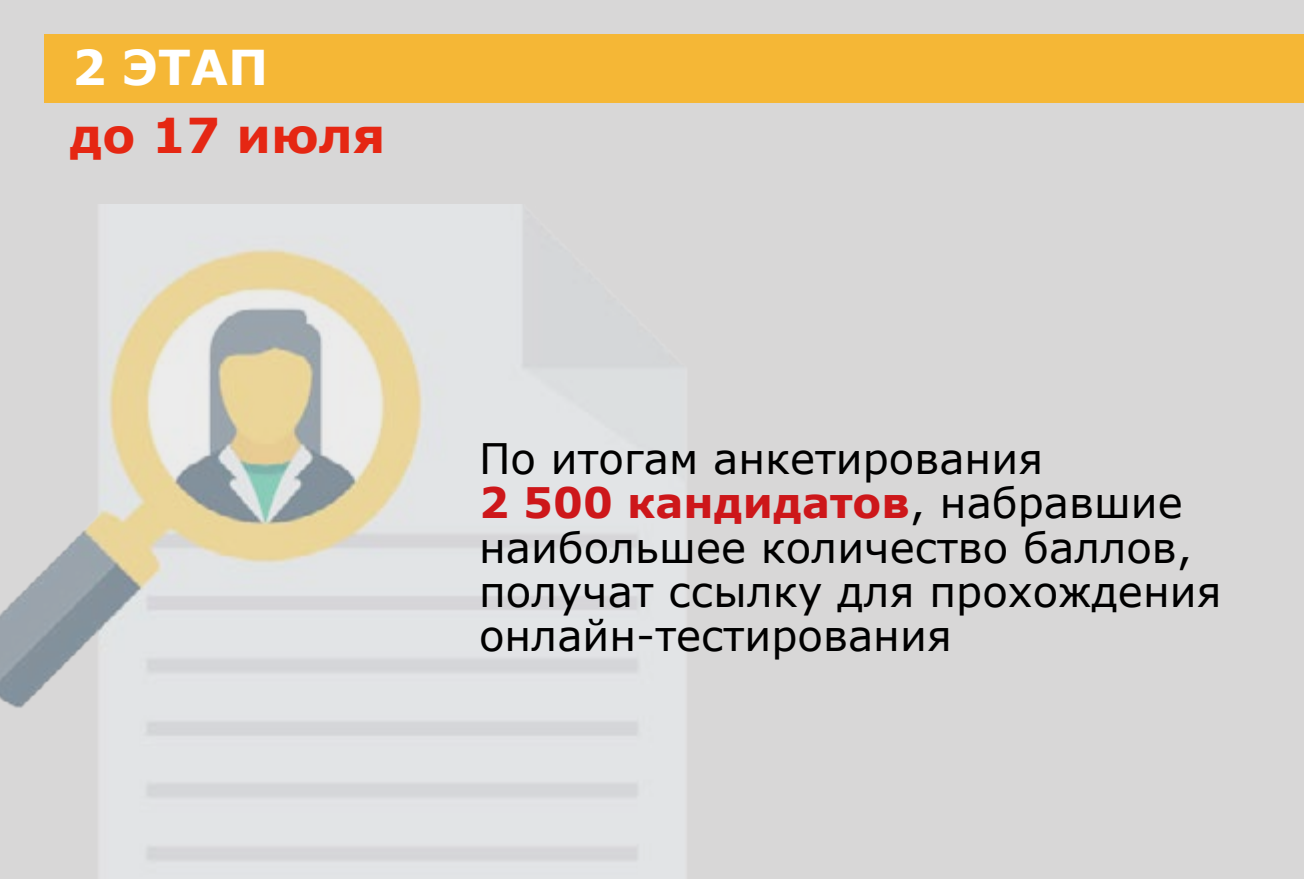
<style>
.page{position:relative;width:1304px;height:879px;background:#d8d7d7}
.page>*{position:absolute;margin:0;border:0;box-sizing:border-box;transform-origin:0 0}
.t1{font:700 48px "Verdana";color:#e52713}
.t2{font:700 48px "Verdana";color:#fff}
.t3{font:42px/44px "Verdana";color:#000}
.s1{font-weight:700;color:#cd171a}
</style>
<div class="page">
<div style="left:44px;top:34px;width:1260px;height:69px;background:#f5b736"></div>
<img style="left:0;top:204px;width:686px;height:675px">
<p class="t2" style="left:72px;top:33px;width:198px">2 ЭТАП</p>
<p class="t1" style="left:69px;top:101px;width:318px">до 17 июля</p>
<p class="t3" style="left:479px;top:437px;width:744px">По итогам анкетирования<br><span class="s1">2 500 кандидатов</span>, набравшие наибольшее количество баллов, получат ссылку для прохождения онлайн-тестирования</p>
</div>
